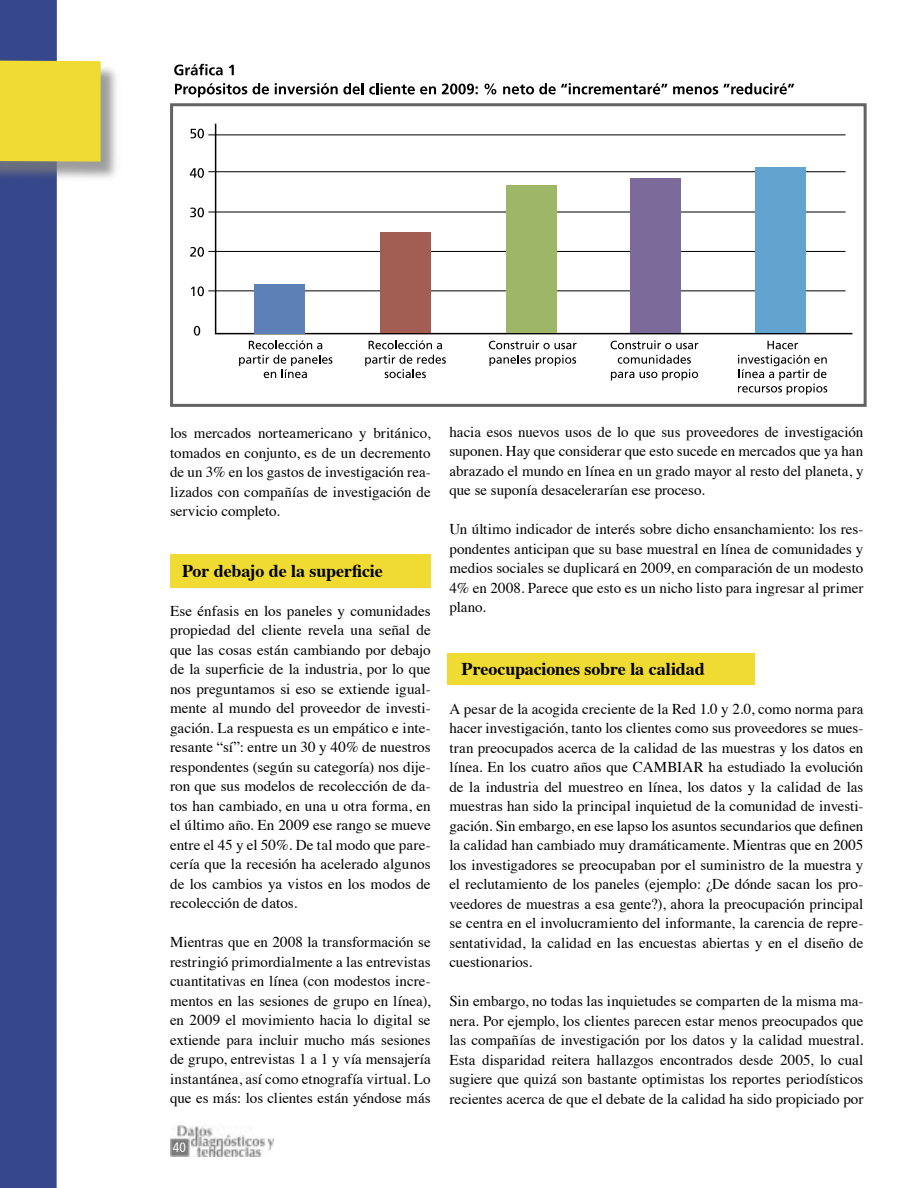
<style>
.page{position:relative;width:918px;height:1188px;background:#fff}
.page>*{position:absolute;margin:0;border:0;box-sizing:border-box;transform-origin:0 0}
.t1{font:700 18px "Times";letter-spacing:-.01em;color:#000}
.t2{font:15px/19.5px "Times";color:#000;text-align:justify}
.t3{font:condensed 13.5px "Frutiger";color:#fff}
</style>
<div class="page">
<img style="left:171px;top:1126px;width:102px;height:30px">
<div style="left:448px;top:653px;width:307px;height:31px;background:#efdb32"></div>
<div style="left:170px;top:554px;width:261px;height:34px;background:#efdb32"></div>
<div style="left:0;top:0;width:57px;height:1188px;background:#36478b"></div>
<div style="left:0;top:61px;width:121px;height:121px;background:#7c7c7c;opacity:.75"></div>
<div style="left:0;top:60px;width:101px;height:102px;background:#efdb32"></div>
<hr style="left:208px;top:135px;width:638px;height:1px;background:#000">
<hr style="left:208px;top:171px;width:638px;height:1px;background:#000">
<hr style="left:208px;top:212px;width:638px;height:1px;background:#000">
<hr style="left:208px;top:251px;width:638px;height:1px;background:#000">
<hr style="left:208px;top:290px;width:638px;height:1px;background:#000">
<svg style="left:249px;top:340px;width:73px;height:9px"></svg>
<svg style="left:239px;top:355px;width:93px;height:23px"></svg>
<svg style="left:369px;top:340px;width:73px;height:9px"></svg>
<svg style="left:365px;top:355px;width:81px;height:23px"></svg>
<svg style="left:489px;top:340px;width:88px;height:9px"></svg>
<svg style="left:490px;top:355px;width:86px;height:11px"></svg>
<svg style="left:611px;top:340px;width:87px;height:9px"></svg>
<svg style="left:611px;top:355px;width:87px;height:26px"></svg>
<svg style="left:768px;top:341px;width:30px;height:8px"></svg>
<svg style="left:738px;top:355px;width:89px;height:40px"></svg>
<svg style="left:191px;top:129px;width:13px;height:9px"></svg>
<svg style="left:190px;top:168px;width:14px;height:10px"></svg>
<svg style="left:190px;top:208px;width:14px;height:9px"></svg>
<svg style="left:190px;top:247px;width:14px;height:10px"></svg>
<svg style="left:191px;top:286px;width:13px;height:10px"></svg>
<svg style="left:194px;top:326px;width:6px;height:10px"></svg>
<svg style="left:175px;top:83px;width:72px;height:14px"></svg>
<svg style="left:253px;top:83px;width:16px;height:11px"></svg>
<svg style="left:275px;top:83px;width:88px;height:11px"></svg>
<svg style="left:369px;top:83px;width:67px;height:11px"></svg>
<svg style="left:442px;top:84px;width:36px;height:10px"></svg>
<svg style="left:485px;top:83px;width:11px;height:12px"></svg>
<svg style="left:503px;top:83px;width:164px;height:11px"></svg>
<svg style="left:673px;top:83px;width:121px;height:11px"></svg>
<svg style="left:174px;top:64px;width:49px;height:11px"></svg>
<svg style="left:229px;top:65px;width:5px;height:10px"></svg>
<svg style="left:214px;top:123px;width:639px;height:212px"></svg>
<div style="left:254px;top:284px;width:51px;height:49px;background:#5d80b7"></div>
<div style="left:755px;top:167px;width:50px;height:166px;background:#62a3d0"></div>
<div style="left:630px;top:178px;width:51px;height:155px;background:#7c6b9a"></div>
<div style="left:506px;top:185px;width:50px;height:148px;background:#9db667"></div>
<div style="left:380px;top:232px;width:51px;height:101px;background:#a35e54"></div>
<div style="left:170px;top:103px;width:697px;height:304px;border:3px solid #636363"></div>
<p class="t2" style="left:170px;top:422px;width:262px">los mercados norteamericano y británico, tomados en conjunto, es de un decremento de un 3% en los gastos de investigación rea&shy;lizados con compañías de investigación de servicio completo.</p>
<p class="t1" style="left:182px;top:553px;width:202px">Por debajo de la superficie</p>
<p class="t2" style="left:170px;top:600px;width:262px">Ese énfasis en los paneles y comunidades propiedad del cliente revela una señal de que las cosas están cambiando por debajo de la superficie de la industria, por lo que nos preguntamos si eso se extiende igual&shy;mente al mundo del proveedor de investi&shy;gación. La respuesta es un empático e inte&shy;resante “sí”: entre un 30 y 40% de nuestros respondentes (según su categoría) nos dije&shy;ron que sus modelos de recolección de da&shy;tos han cambiado, en una u otra forma, en el último año. En 2009 ese rango se mueve entre el 45 y el 50%. De tal modo que pare&shy;cería que la recesión ha acelerado algunos de los cambios ya vistos en los modos de recolección de datos.</p>
<p class="t2" style="left:170px;top:931px;width:262px">Mientras que en 2008 la transformación se restringió primordialmente a las entrevistas cuantitativas en línea (con modestos incre&shy;mentos en las sesiones de grupo en línea), en 2009 el movimiento hacia lo digital se extiende para incluir mucho más sesiones de grupo, entrevistas 1 a 1 y vía mensajería instantánea, así como etnografía virtual. Lo que es más: los clientes están yéndose más</p>
<p class="t3" style="left:173px;top:1140px;width:15px">40</p>
<p class="t2" style="left:449px;top:421px;width:416px">hacia esos nuevos usos de lo que sus proveedores de investigación suponen. Hay que considerar que esto sucede en mercados que ya han abrazado el mundo en línea en un grado mayor al resto del planeta, y que se suponía desacelerarían ese proceso.</p>
<p class="t2" style="left:449px;top:518px;width:415px">Un último indicador de interés sobre dicho ensanchamiento: los res&shy;pondentes anticipan que su base muestral en línea de comunidades y medios sociales se duplicará en 2009, en comparación de un modesto 4% en 2008. Parece que esto es un nicho listo para ingresar al primer plano.</p>
<p class="t1" style="left:461px;top:652px;width:245px">Preocupaciones sobre la calidad</p>
<p class="t2" style="left:449px;top:698px;width:416px">A pesar de la acogida creciente de la Red 1.0 y 2.0, como norma para hacer investigación, tanto los clientes como sus proveedores se mues&shy;tran preocupados acerca de la calidad de las muestras y los datos en línea. En los cuatro años que CAMBIAR ha estudiado la evolución de la industria del muestreo en línea, los datos y la calidad de las muestras han sido la principal inquietud de la comunidad de investi&shy;gación. Sin embargo, en ese lapso los asuntos secundarios que definen la calidad han cambiado muy dramáticamente. Mientras que en 2005 los investigadores se preocupaban por el suministro de la muestra y el reclutamiento de los paneles (ejemplo: ¿De dónde sacan los pro&shy;veedores de muestras a esa gente?), ahora la preocupación principal se centra en el involucramiento del informante, la carencia de repre&shy;sentatividad, la calidad en las encuestas abiertas y en el diseño de cuestionarios.</p>
<p class="t2" style="left:449px;top:990px;width:415px">Sin embargo, no todas las inquietudes se comparten de la misma ma&shy;nera. Por ejemplo, los clientes parecen estar menos preocupados que las compañías de investigación por los datos y la calidad muestral.<br>Esta disparidad reitera hallazgos encontrados desde 2005, lo cual sugiere que quizá son bastante optimistas los reportes periodísticos recientes acerca de que el debate de la calidad ha sido propiciado por</p>
</div>
